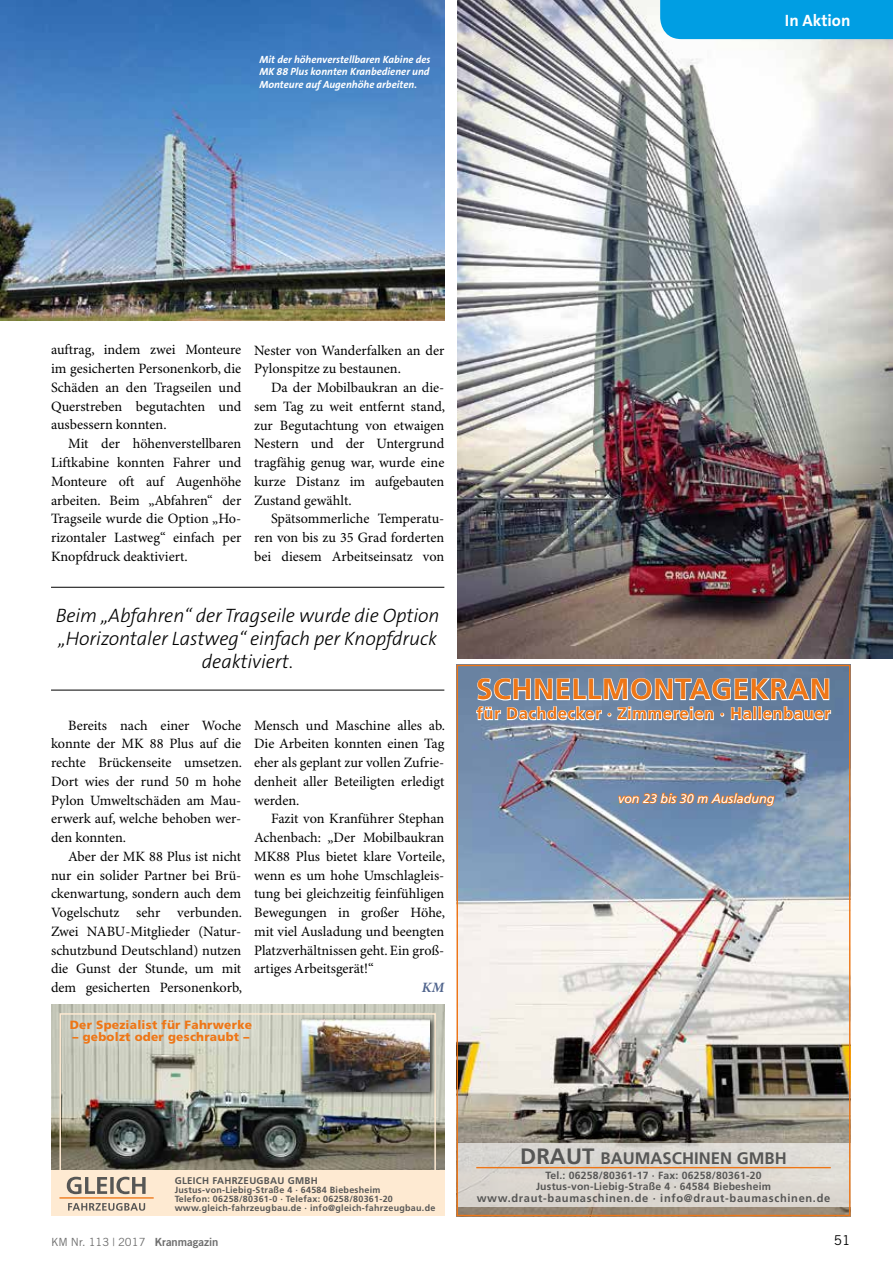
<style>
.page{position:relative;width:893px;height:1263px;background:#fff}
.page>*{position:absolute;margin:0;border:0;box-sizing:border-box;transform-origin:0 0}
.t1{font:700 29.25px "Frutiger";letter-spacing:.02em;color:#ee7616}
.t2{font:italic 300 19.5px/23.4px "The Sans B3";letter-spacing:-.005em;color:#000;text-align:center}
.t3{font:700 16.65px "Frutiger";letter-spacing:.03em;color:#ee7616}
.t4{font:700 16.65px "Frutiger";color:#565655}
.t5{font:700 16.5px "The Sans B7";color:#fff}
.t6{font:14.25px/18.8px "Minion Pro";color:#000;text-align:justify}
.t7{font:italic 700 14.25px "Minion Pro";color:#51658d}
.t8{font:13.5px "Trade Gothic";color:#000}
.t9{font:italic 12.45px "Frutiger";color:#fff}
.t10{font:900 12px "Frutiger";letter-spacing:.02em;color:#ee7616}
.t11{font:11.25px "Trade Gothic";color:#6e6e6e}
.t12{font:700 11.1px "Frutiger";letter-spacing:.06em;color:#565655}
.t13{font:italic 700 10.5px/12.3px "The Sans B7";color:#fff;text-align:justify}
.t14{font:700 10.35px/11.1px "Frutiger";letter-spacing:.02em;color:#565655;text-align:center}
.t15{font:700 9.75px "Frutiger";letter-spacing:.03em;color:#565655}
.t16{font:700 9px/9px "Frutiger";letter-spacing:.03em;color:#565655}
.s1{font-size:22.2px}
.s2{font-family:"Trade Gothic Bold Two"}
</style>
<div class="page">
<img style="left:457px;top:0;width:436px;height:658px">
<div style="left:660px;top:0;width:233px;height:39px;background:#009ee3"></div>
<img style="left:459px;top:667px;width:389px;height:547px">
<div style="left:457px;top:1143px;width:393px;height:63px;background:#dbd7d1"></div>
<svg style="left:475px;top:674px;width:357px;height:61px;background:#8d9fb7"></svg>
<svg style="left:617px;top:783px;width:159px;height:41px;background:#7d8598"></svg>
<hr style="left:476px;top:1167px;width:355px;height:1px;background:#ee7616">
<img style="left:51px;top:1005px;width:393px;height:165px">
<div style="left:51px;top:1170px;width:393px;height:46px;background:#feead2"></div>
<svg style="left:68px;top:1203px;width:77px;height:8px"></svg>
<svg style="left:67px;top:1177px;width:79px;height:17px"></svg>
<hr style="left:59px;top:1197px;width:95px;height:1px;background:#ee7616">
<div style="left:298px;top:1016px;width:138px;height:81px;background:#000;opacity:.75"></div>
<img style="left:302px;top:1020px;width:128px;height:71px">
<div style="left:61px;top:1011px;width:200px;height:42px;background:#fff;opacity:.75"></div>
<hr style="left:51px;top:587px;width:393px;height:1px;background:#000">
<hr style="left:51px;top:690px;width:393px;height:1px;background:#000">
<img style="left:0;top:0;width:444px;height:320px">
<p class="t13" style="left:259px;top:54px;width:173px">Mit der höhenverstellbaren Kabine des MK 88 Plus konnten Kranbediener und Monteure auf Augenhöhe arbeiten.</p>
<p class="t5" style="left:785px;top:11px;width:67px">In Aktion</p>
<p class="t6" style="left:51px;top:341px;width:192px">auftrag, indem zwei Monteure im gesicherten Personenkorb, die Schäden an den Tragseilen und Querstreben begutachten und ausbessern konnten.</p>
<p class="t6" style="left:51px;top:435px;width:192px;text-indent:17px">Mit der höhenverstellbaren Liftkabine konnten Fahrer und Monteure oft auf Augenhöhe arbeiten. Beim „Abfahren“ der Tragseile wurde die Option „Ho&shy;rizontaler Lastweg“ einfach per Knopfdruck deaktiviert.</p>
<p class="t6" style="left:254px;top:341px;width:192px">Nester von Wanderfalken an der<br>Pylonspitze zu bestaunen.</p>
<p class="t6" style="left:254px;top:379px;width:193px;text-indent:17px">Da der Mobilbaukran an die&shy;sem Tag zu weit entfernt stand, zur Begutachtung von etwaigen Nestern und der Untergrund tragfähig genug war, wurde eine kurze Distanz im aufgebauten Zustand gewählt.</p>
<p class="t6" style="left:254px;top:510px;width:192px;text-indent:17px">Spätsommerliche Temperatu&shy;ren von bis zu 35 Grad forderten bei diesem Arbeitseinsatz von</p>
<h2 class="t2" style="left:56px;top:604px;width:385px">Beim „Abfahren“ der Tragseile wurde die Option „Horizontaler Lastweg“ einfach per Knopfdruck deaktiviert.</h2>
<p class="t6" style="left:51px;top:716px;width:193px;text-indent:17px">Bereits nach einer Woche konnte der MK 88 Plus auf die rechte Brückenseite umsetzen.<br>Dort wies der rund 50 m hohe Pylon Umweltschäden am Mau&shy;erwerk auf, welche behoben wer&shy;den konnten.</p>
<p class="t6" style="left:51px;top:847px;width:193px;text-indent:17px">Aber der MK 88 Plus ist nicht nur ein solider Partner bei Brü&shy;ckenwartung, sondern auch dem Vogelschutz sehr verbunden.<br>Zwei NABU-Mitglieder (Natur&shy;schutzbund Deutschland) nutzen die Gunst der Stunde, um mit dem gesicherten Personenkorb,</p>
<p class="t6" style="left:254px;top:716px;width:193px">Mensch und Maschine alles ab.<br>Die Arbeiten konnten einen Tag eher als geplant zur vollen Zufrie&shy;denheit aller Beteiligten erledigt werden.</p>
<p class="t6" style="left:254px;top:810px;width:193px;text-indent:17px">Fazit von Kranführer Stephan Achenbach: „Der Mobilbaukran MK88 Plus bietet klare Vorteile, wenn es um hohe Umschlagleis&shy;tung bei gleichzeitig feinfühligen Bewegungen in großer Höhe, mit viel Ausladung und beengten Platzverhältnissen geht. Ein groß&shy;artiges Arbeitsgerät!“</p>
<p class="t7" style="left:422px;top:979px;width:24px">KM</p>
<p class="t10" style="left:70px;top:1018px;width:184px">Der Spezialist für Fahrwerke</p>
<p class="t10" style="left:73px;top:1030px;width:178px">– gebolzt oder geschraubt –</p>
<h1 class="t1" style="left:476px;top:672px;width:356px">SCHNELLMoNTAGEkRAN</h1>
<p class="t3" style="left:476px;top:704px;width:356px">für Dachdecker · Zimmereien · Hallenbauer</p>
<p class="t9" style="left:618px;top:791px;width:158px">von 23 bis 30 m Ausladung</p>
<p class="t15" style="left:175px;top:1174px;width:144px">GLEICH FAHRZEUGBAU GMBH</p>
<p class="t16" style="left:175px;top:1185px;width:262px">Justus-von-Liebig-Straße 4 · 64584 Biebesheim<br>Telefon: 06258/80361-0 · Telefax: 06258/80361-20 www.gleich-fahrzeugbau.de · info@gleich-fahrzeugbau.de</p>
<p class="t4" style="left:520px;top:1149px;width:268px"><span class="s1">DRAUT</span> BAUMASCHINEN GMBH</p>
<p class="t14" style="left:536px;top:1170px;width:236px">Tel.: 06258/80361-17 · Fax: 06258/80361-20<br>Justus-von-Liebig-Straße 4 · 64584 Biebesheim</p>
<p class="t12" style="left:477px;top:1191px;width:355px">www.draut-baumaschinen.de · info@draut-baumaschinen.de</p>
<p class="t11" style="left:51px;top:1235px;width:169px">KM Nr. 113 | 2017 <span class="s2">Kranmagazin</span></p>
<p class="t8" style="left:834px;top:1232px;width:18px">51</p>
</div>
